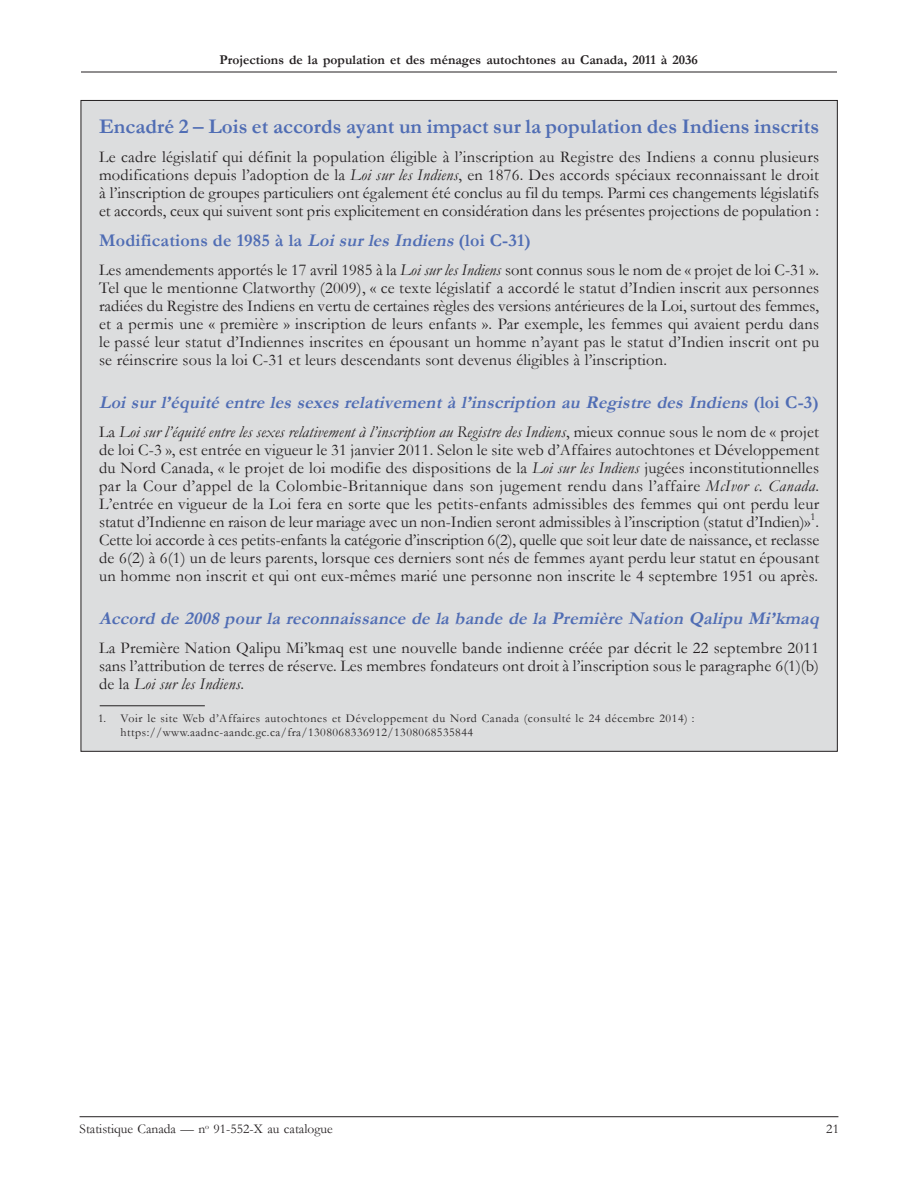
<style>
.page{position:relative;width:918px;height:1188px;background:#fff}
.page>*{position:absolute;margin:0;border:0;box-sizing:border-box;transform-origin:0 0}
.t1{font:700 21px "Garamond";color:#506db4}
.t2{font:italic 700 18px "Garamond";color:#506db4}
.t3{font:700 18px "Garamond";letter-spacing:.015em;color:#506db4}
.t4{font:16.5px/18px "Garamond";letter-spacing:.015em;color:#231f20;text-align:justify}
.t5{font:700 13.5px "Garamond";color:#231f20}
.t6{font:13.5px "Garamond";color:#231f20}
.t7{font:12px/13.6px "Garamond";letter-spacing:.05em;color:#231f20}
.s1{font-style:italic}
.s2{font-style:normal}
</style>
<div class="page">
<hr style="left:80px;top:1116px;width:758px;height:1px;background:#231f20">
<hr style="left:81px;top:72px;width:756px;height:1px;background:#231f20">
<div style="left:81px;top:100px;width:757px;height:651px;background:#dcddde;border:1px solid #231f20"></div>
<hr style="left:100px;top:706px;width:105px;height:1px;background:#231f20">
<p class="t5" style="left:220px;top:52px;width:480px">Projections de la population et des ménages autochtones au Canada, 2011 à 2036</p>
<p class="t1" style="left:99px;top:115px;width:722px">Encadré 2 – Lois et accords ayant un impact sur la population des Indiens inscrits</p>
<p class="t4" style="left:99px;top:148px;width:722px">Le cadre législatif qui définit la population éligible à l’inscription au Registre des Indiens a connu plusieurs modifications depuis l’adoption de la <span class="s1">Loi sur les Indiens</span>, en 1876. Des accords spéciaux reconnaissant le droit à l’inscription de groupes particuliers ont également été conclus au fil du temps. Parmi ces changements législatifs et accords, ceux qui suivent sont pris explicitement en considération dans les présentes projections de population :</p>
<p class="t3" style="left:99px;top:230px;width:433px">Modifications de 1985 à la <span class="s1">Loisurles Indiens</span>(loi C-31)</p>
<p class="t4" style="left:99px;top:261px;width:722px">Les amendements apportés le 17 avril 1985 à la <span class="s1">Loi sur les Indiens</span> sont connus sous le nom de « projet de loi C-31 ».<br>Tel que le mentionne Clatworthy (2009), « ce texte législatif a accordé le statut d’Indien inscrit aux personnes radiées du Registre des Indiens en vertu de certaines règles des versions antérieures de la Loi, surtout des femmes, et a permis une « première » inscription de leurs enfants ». Par exemple, les femmes qui avaient perdu dans le passé leur statut d’Indiennes inscrites en épousant un homme n’ayant pas le statut d’Indien inscrit ont pu se réinscrire sous la loi C-31 et leurs descendants sont devenus éligibles à l’inscription.</p>
<p class="t2" style="left:99px;top:392px;width:721px">Loi sur l’équité entre les sexes relativement à l’inscription au Registre des Indiens <span class="s2">( l o i C - 3 )</span></p>
<p class="t4" style="left:99px;top:423px;width:722px">La <span class="s1">Loi sur l’équité entre les sexes relativement à l’inscription au Registre des Indiens</span>, mieux connue sous le nom de « projet de loi C-3 », est entrée en vigueur le 31 janvier 2011. Selon le site web d’Affaires autochtones et Développement du Nord Canada, « le projet de loi modifie des dispositions de la <span class="s1">Loi sur les Indiens</span> jugées inconstitutionnelles par la Cour d’appel de la Colombie-Britannique dans son jugement rendu dans l’affaire <span class="s1">McIvor c. Canada</span>.<br>L’entrée en vigueur de la Loi fera en sorte que les petits-enfants admissibles des femmes qui ont perdu leur statut d’Indienne en raison de leur mariage avec un non-Indien seront admissibles à l’inscription (statut d’Indien)»<sup>1</sup>.<br>Cette loi accorde à ces petits-enfants la catégorie d’inscription 6(2), quelle que soit leur date de naissance, et reclasse de 6(2) à 6(1) un de leurs parents, lorsque ces derniers sont nés de femmes ayant perdu leur statut en épousant un homme non inscrit et qui ont eux-mêmes marié une personne non inscrite le 4 septembre 1951 ou après.</p>
<p class="t2" style="left:99px;top:609px;width:726px">Accord de 2008 p our la reconnaissance de la bande de la Première Nation Qalipu Mi’kmaq</p>
<p class="t4" style="left:99px;top:639px;width:722px">La Première Nation Qalipu Mi’kmaq est une nouvelle bande indienne créée par décrit le 22 septembre 2011 sans l’attribution de terres de réserve. Les membres fondateurs ont droit à l’inscription sous le paragraphe 6(1)(b) de la <span class="s1">Loi sur les Indiens</span>.</p>
<p class="t7" style="left:121px;top:712px;width:575px;text-indent:-22px">1. Voir le site Web d’Affaires autochtones et Développement du Nord Canada (consulté le 24 décembre 2014) : https://www.aadnc-aandc.gc.ca/fra/1308068336912/1308068535844</p>
<p class="t6" style="left:80px;top:1121px;width:255px">Statistique Canada — n<sup>o</sup> 91-552-X au catalogue</p>
<p class="t6" style="left:826px;top:1121px;width:14px">21</p>
</div>
